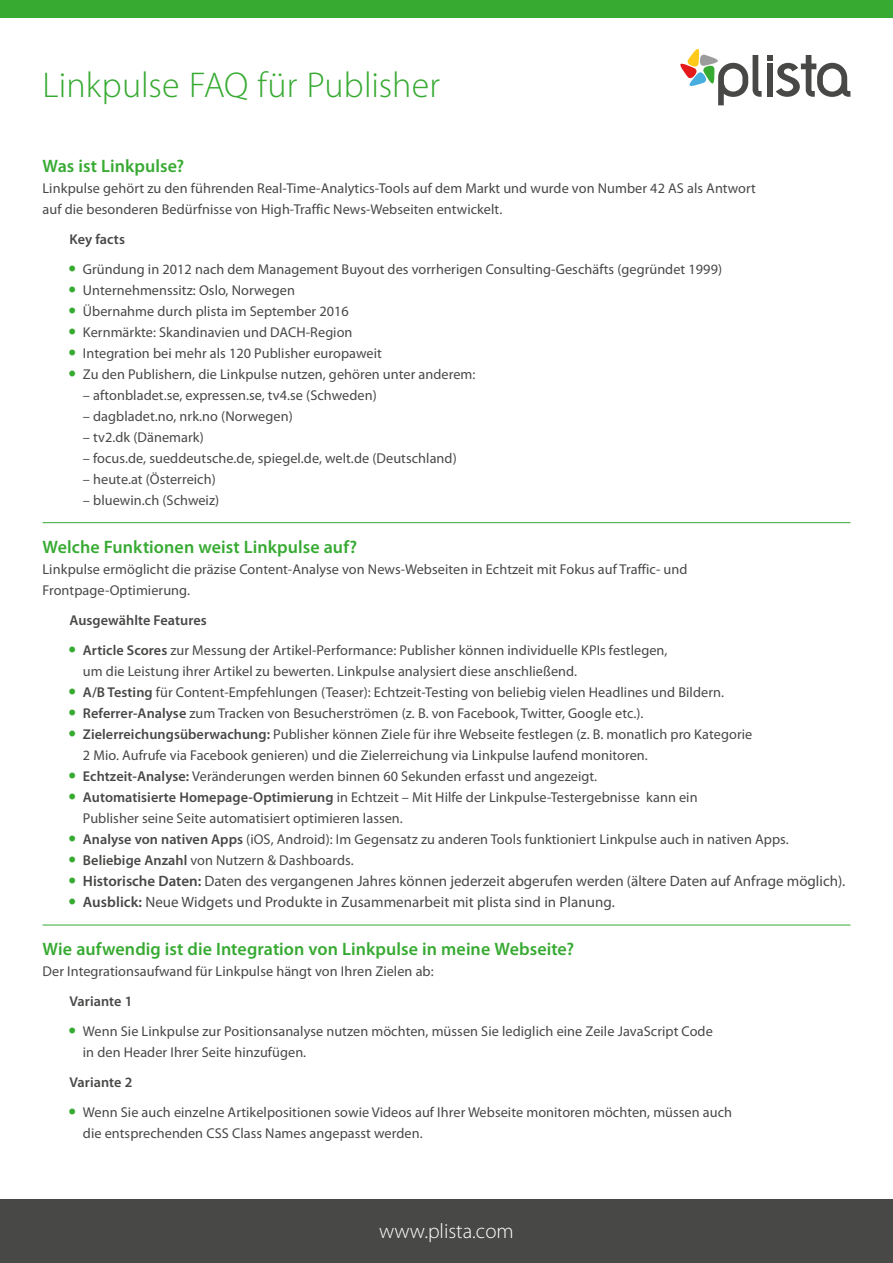
<style>
.page{position:relative;width:893px;height:1263px;background:#fff}
.page>*{position:absolute;margin:0;border:0;box-sizing:border-box;transform-origin:0 0}
.t1{font:300 36px "Myriad Pro";color:#37aa32}
.t2{font:300 21px "Myriad Pro";color:#fff}
.t3{font:600 18px "Myriad Pro";letter-spacing:.005em;color:#37aa32}
.t4{font:15px/21px "Myriad Pro";color:#484847}
.t5{font:14.25px/21px "Myriad Pro";letter-spacing:.005em;color:#484847}
.t6{font:600 14.25px "Myriad Pro";letter-spacing:.005em;color:#484847}
.s1{font-weight:600}
</style>
<div class="page">
<div style="left:0;top:1199px;width:893px;height:64px;background:#484847"></div>
<div style="left:0;top:0;width:893px;height:17px;background:#37aa32"></div>
<svg style="left:680px;top:49px;width:170px;height:56px"></svg>
<hr style="left:43px;top:522px;width:807px;height:1px;background:#37aa32">
<hr style="left:43px;top:925px;width:807px;height:1px;background:#37aa32">
<h1 class="t1" style="left:43px;top:65px;width:399px">Linkpulse FAQ für Publisher</h1>
<p class="t3" style="left:43px;top:154px;width:143px">Was ist Linkpulse?</p>
<p class="t5" style="left:43px;top:177px;width:715px">Linkpulse gehört zu den führenden Real-Time-Analytics-Tools auf dem Markt und wurde von Number 42 AS als Antwort auf die besonderen Bedürfnisse von High-Traffic News-Webseiten entwickelt.</p>
<p class="t6" style="left:70px;top:230px;width:57px">Key facts</p>
<p class="t5" style="left:83px;top:258px;width:641px">Gründung in 2012 nach dem Management Buyout des vorrherigen Consulting-Geschäfts (gegründet 1999)<br>Unternehmenssitz: Oslo, Norwegen<br>Übernahme durch plista im September 2016<br>Kernmärkte: Skandinavien und DACH-Region<br>Integration bei mehr als 120 Publisher europaweit<br>Zu den Publishern, die Linkpulse nutzen, gehören unter anderem:</p>
<p class="t5" style="left:83px;top:384px;width:295px">– aftonbladet.se, expressen.se, tv4.se (Schweden)</p>
<p class="t5" style="left:83px;top:405px;width:211px">– dagbladet.no, nrk.no (Norwegen)</p>
<p class="t5" style="left:83px;top:426px;width:122px">– tv2.dk (Dänemark)</p>
<p class="t5" style="left:83px;top:447px;width:375px">– focus.de, sueddeutsche.de, spiegel.de, welt.de (Deutschland)</p>
<p class="t5" style="left:83px;top:468px;width:134px">– heute.at (Österreich)</p>
<p class="t5" style="left:83px;top:489px;width:138px">– bluewin.ch (Schweiz)</p>
<p class="t3" style="left:43px;top:535px;width:316px">Welche Funktionen weist Linkpulse auf?</p>
<p class="t5" style="left:43px;top:558px;width:646px">Linkpulse ermöglicht die präzise Content-Analyse von News-Webseiten in Echtzeit mit Fokus auf Traffic- und<br>Frontpage-Optimierung.</p>
<p class="t5" style="left:83px;top:605px;width:586px;line-height:30px;text-indent:-13px"><span class="s1">Ausgewählte Features<br>Article Scores</span> zur Messung der Artikel-Performance: Publisher können individuelle KPIs festlegen,</p>
<p class="t5" style="left:83px;top:660px;width:707px">um die Leistung ihrer Artikel zu bewerten. Linkpulse analysiert diese anschließend.<br><span class="s1">A/B Testing</span> für Content-Empfehlungen (Teaser): Echtzeit-Testing von beliebig vielen Headlines und Bildern.<br><span class="s1">Referrer-Analyse</span> zum Tracken von Besucherströmen (z. B. von Facebook, Twitter, Google etc.).<br><span class="s1">Zielerreichungsüberwachung:</span> Publisher können Ziele für ihre Webseite festlegen (z. B. monatlich pro Kategorie<br>2 Mio. Aufrufe via Facebook genieren) und die Zielerreichung via Linkpulse laufend monitoren.<br><span class="s1">Echtzeit-Analyse:</span> Veränderungen werden binnen 60 Sekunden erfasst und angezeigt.<br><span class="s1">Automatisierte Homepage-Optimierung</span> in Echtzeit – Mit Hilfe der Linkpulse-Testergebnisse kann ein<br>Publisher seine Seite automatisiert optimieren lassen.<br><span class="s1">Analyse von nativen Apps</span> (iOS, Android): Im Gegensatz zu anderen Tools funktioniert Linkpulse auch in nativen Apps.<br><span class="s1">Beliebige Anzahl</span> von Nutzern &amp; Dashboards.</p>
<p class="t4" style="left:83px;top:870px;width:764px"><span class="s1">Historische Daten:</span> Daten des vergangenen Jahres können jederzeit abgerufen werden (ältere Daten auf Anfrage möglich).<br><span class="s1">Ausblick:</span> Neue Widgets und Produkte in Zusammenarbeit mit plista sind in Planung.</p>
<p class="t3" style="left:43px;top:937px;width:533px">Wie aufwendig ist die Integration von Linkpulse in meine Webseite?</p>
<p class="t5" style="left:43px;top:960px;width:393px">Der Integrationsaufwand für Linkpulse hängt von Ihren Zielen ab:</p>
<p class="t6" style="left:70px;top:992px;width:64px">Variante 1</p>
<p class="t5" style="left:83px;top:1020px;width:631px">Wenn Sie Linkpulse zur Positionsanalyse nutzen möchten, müssen Sie lediglich eine Zeile JavaScript Code in den Header Ihrer Seite hinzufügen.</p>
<p class="t6" style="left:70px;top:1073px;width:64px">Variante 2</p>
<p class="t5" style="left:83px;top:1101px;width:651px">Wenn Sie auch einzelne Artikelpositionen sowie Videos auf Ihrer Webseite monitoren möchten, müssen auch die entsprechenden CSS Class Names angepasst werden.</p>
<h2 class="t2" style="left:379px;top:1219px;width:136px">www.plista.com</h2>
</div>
